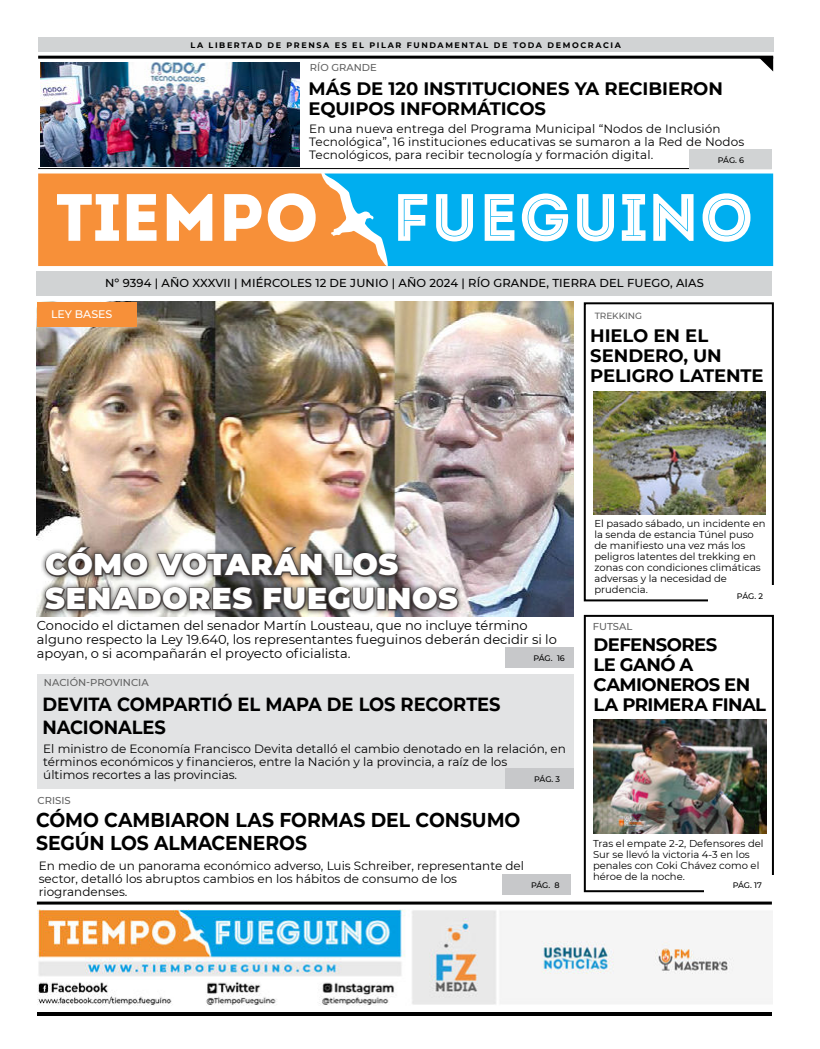
<style>
.page{position:relative;width:820px;height:1049px;background:#fff}
.page>*{position:absolute;margin:0;border:0;box-sizing:border-box;transform-origin:0 0}
.t1{font:900 30px/34px "Montserrat";letter-spacing:.025em;color:#fff}
.t2{font:700 20px/23px "Montserrat";letter-spacing:-.005em;color:#000;scale:.94 1}
.t3{font:700 19px/23px "Montserrat";letter-spacing:-.005em;color:#000;scale:.94 1}
.t4{font:700 18px/20px "Montserrat";letter-spacing:-.005em;color:#000}
.t5{font:700 18px/20px "Montserrat";letter-spacing:-.035em;color:#000}
.t6{font:13px/14px "Montserrat";color:#000}
.t7{font:12px/13px "Montserrat";color:#000}
.t8{font:500 11.5px "Montserrat";letter-spacing:.01em;color:#000}
.t9{font:500 11px "Montserrat";color:#fff}
.t10{font:10px/11px "Montserrat";color:#000}
.t11{font:500 10px "Montserrat";color:#616161}
.t12{font:500 9px "Montserrat";letter-spacing:-.01em;color:#616161}
.t13{font:700 8px "Montserrat";letter-spacing:.2em;color:#000}
.t14{font:500 8px "Montserrat";letter-spacing:-.01em;color:#000}
</style>
<div class="page">
<img style="left:36px;top:302px;width:537px;height:315px">
<img style="left:37px;top:909px;width:735px;height:96px">
<hr style="left:37px;top:901px;width:734px;height:3px;background:#000">
<hr style="left:37px;top:1012px;width:734px;height:4px;background:#000">
<div style="left:583px;top:615px;width:190px;height:277px;border:2px solid #000"></div>
<div style="left:583px;top:302px;width:190px;height:299px;border:2px solid #000"></div>
<div style="left:37px;top:674px;width:536px;height:114px;background:#e2e3e4"></div>
<hr style="left:38px;top:56px;width:734px;height:3px;background:#000">
<svg style="left:757px;top:58px;width:15px;height:13px"></svg>
<div style="left:37px;top:271px;width:734px;height:25px;background:#d1d3d4"></div>
<div style="left:704px;top:875px;width:72px;height:20px;background:#fff"></div>
<div style="left:38px;top:38px;width:734px;height:14px;background:#d1d3d4"></div>
<svg style="left:38px;top:173px;width:286px;height:93px"></svg>
<svg style="left:324px;top:173px;width:448px;height:93px;fill:#00aeef"></svg>
<div style="left:708px;top:585px;width:65px;height:20px;background:#fff"></div>
<hr style="left:38px;top:168px;width:733px;height:1px;background:#000">
<div style="left:689px;top:150px;width:82px;height:19px;background:#d1d3d4"></div>
<div style="left:39px;top:540px;width:424px;height:75px;background:#000;opacity:.75"></div>
<svg style="left:44px;top:546px;width:279px;height:32px;background:#726c67"></svg>
<svg style="left:333px;top:552px;width:67px;height:26px;background:#595656"></svg>
<svg style="left:43px;top:586px;width:211px;height:26px;background:#5e5b5a"></svg>
<svg style="left:262px;top:586px;width:113px;height:26px;background:#55514e"></svg>
<div style="left:376px;top:587px;width:9px;height:23px;border:2px solid #474140"></div>
<svg style="left:387px;top:586px;width:72px;height:26px;background:#585253"></svg>
<div style="left:505px;top:647px;width:68px;height:21px;background:#c7c8ca"></div>
<div style="left:505px;top:768px;width:68px;height:21px;background:#c7c8ca"></div>
<div style="left:502px;top:874px;width:68px;height:21px;background:#c7c8ca"></div>
<img style="left:41px;top:62px;width:258px;height:105px">
<img style="left:593px;top:392px;width:172px;height:122px">
<div style="left:37px;top:302px;width:99px;height:25px;background:#f79039"></div>
<img style="left:593px;top:719px;width:172px;height:114px">
<p class="t13" style="left:190px;top:41px;width:431px">LA LIBERTAD DE PRENSA ES EL PILAR FUNDAMENTAL DE TODA DEMOCRACIA</p>
<p class="t11" style="left:310px;top:61px;width:68px">RÍO GRANDE</p>
<h3 class="t4" style="left:308px;top:79px;width:415px">MÁS DE 120 INSTITUCIONES YA RECIBIERON<br>EQUIPOS INFORMÁTICOS</h3>
<p class="t7" style="left:309px;top:123px;width:436px">En una nueva entrega del Programa Municipal “Nodos de Inclusión<br>Tecnológica”, 16 instituciones educativas se sumaron a la Red de Nodos<br>Tecnológicos, para recibir tecnología y formación digital.</p>
<p class="t14" style="left:717px;top:156px;width:28px">PÁG. 6</p>
<p class="t8" style="left:105px;top:275px;width:600px">Nº 9394 | AÑO XXXVII | MIÉRCOLES 12 DE JUNIO | AÑO 2024 | RÍO GRANDE, TIERRA DEL FUEGO, AIAS</p>
<p class="t9" style="left:51px;top:307px;width:63px">LEY BASES</p>
<p class="t12" style="left:594px;top:310px;width:49px">TREKKING</p>
<h3 class="t4" style="left:590px;top:326px;width:175px">HIELO EN EL<br>SENDERO, UN<br>PELIGRO LATENTE</h3>
<h1 class="t1" style="left:45px;top:548px;width:414px">CÓMO VOTARÁN LOS<br>SENADORES FUEGUINOS</h1>
<p class="t6" style="left:37px;top:619px;width:521px">Conocido el dictamen del senador Martín Lousteau, que no incluye término alguno respecto la Ley 19.640, los representantes fueguinos deberán decidir si lo apoyan, o si acompañarán el proyecto oficialista.</p>
<p class="t14" style="left:533px;top:653px;width:33px">PÁG. 16</p>
<p class="t11" style="left:44px;top:675px;width:106px">NACIÓN-PROVINCIA</p>
<h3 class="t3" style="left:43px;top:693px;width:488px">DEVITA COMPARTIÓ EL MAPA DE LOS RECORTES<br>NACIONALES</h3>
<p class="t7" style="left:43px;top:743px;width:524px">El ministro de Economía Francisco Devita detalló el cambio denotado en la relación, en términos económicos y financieros, entre la Nación y la provincia, a raíz de los<br>últimos recortes a las provincias.</p>
<h2 class="t2" style="left:36px;top:808px;width:516px">CÓMO CAMBIARON LAS FORMAS DEL CONSUMO<br>SEGÚN LOS ALMACENEROS</h2>
<p class="t14" style="left:534px;top:774px;width:27px">PÁG. 3</p>
<p class="t11" style="left:38px;top:794px;width:35px">CRISIS</p>
<p class="t7" style="left:39px;top:859px;width:486px">En medio de un panorama económico adverso, Luis Schreiber, representante del sector, detalló los abruptos cambios en los hábitos de consumo de los riograndenses.</p>
<p class="t14" style="left:531px;top:880px;width:30px">PÁG. 8</p>
<p class="t10" style="left:594px;top:518px;width:173px">El pasado sábado, un incidente en la senda de estancia Túnel puso de manifiesto una vez más los peligros latentes del trekking en zonas con condiciones climáticas adversas y la necesidad de prudencia.</p>
<p class="t14" style="left:736px;top:591px;width:28px">PÁG. 2</p>
<p class="t11" style="left:592px;top:620px;width:41px">FUTSAL</p>
<h3 class="t5" style="left:593px;top:635px;width:174px">DEFENSORES<br>LE GANÓ A<br>CAMIONEROS EN<br>LA PRIMERA FINAL</h3>
<p class="t10" style="left:592px;top:839px;width:172px">Tras el empate 2-2, Defensores del<br>Sur se llevó la victoria 4-3 en los penales con Coki Chávez como el héroe de la noche.</p>
<p class="t14" style="left:732px;top:881px;width:31px">PÁG. 17</p>
</div>
